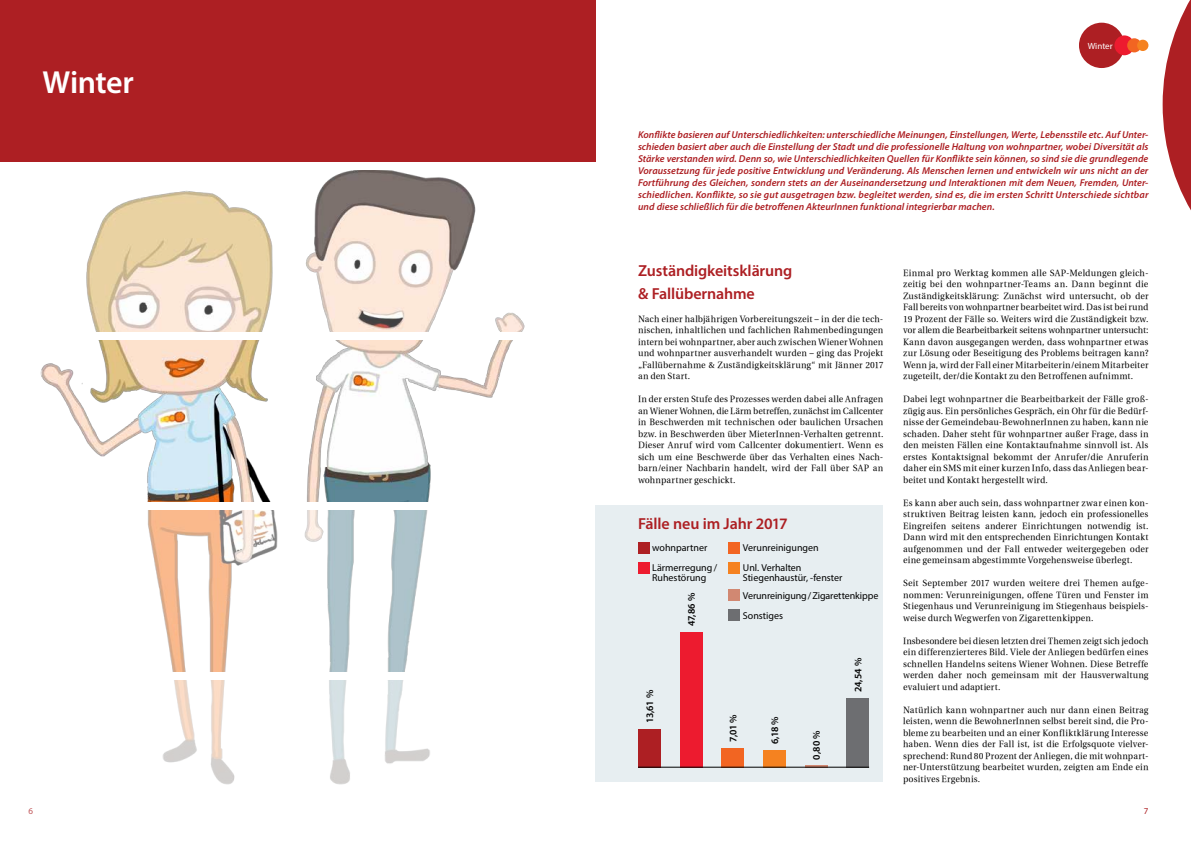
<style>
.page{position:relative;width:1191px;height:842px;background:#fff}
.page>*{position:absolute;margin:0;border:0;box-sizing:border-box;transform-origin:0 0}
.t1{font:600 32px "Myriad Pro";letter-spacing:-.015em;color:#fff}
.t2{font:600 16px/23px "Myriad Pro";letter-spacing:-.01em;color:#ad1f23}
.t3{font:italic 600 10px/12px "Myriad Pro";letter-spacing:.005em;color:#ad1f23;text-align:justify}
.t4{font:10px/19.8px "Myriad Pro";color:#000}
.t5{font:600 10px "Myriad Pro";letter-spacing:-.03em;color:#000}
.t6{font:9px/11.5px "Utopia";letter-spacing:.015em;color:#000;text-align:justify}
.t7{font:9px "Myriad Pro";letter-spacing:-.005em;color:#fff}
.t8{font:9px "Myriad Pro";color:#ad1f23}
</style>
<div class="page">
<div style="left:1079px;top:23px;width:45px;height:45px;background:#ad1f23;border-radius:50%"></div>
<div style="left:1114px;top:35px;width:20px;height:20px;background:#ed1b2f;border-radius:50%"></div>
<div style="left:1127px;top:38px;width:14px;height:14px;background:#f26522;border-radius:50%"></div>
<div style="left:1137px;top:40px;width:11px;height:11px;background:#f58220;border-radius:50%"></div>
<svg style="left:1162px;top:0;width:29px;height:210px"></svg>
<img style="left:40px;top:340px;width:473px;height:162px">
<img style="left:86px;top:170px;width:439px;height:162px">
<img style="left:148px;top:510px;width:280px;height:162px">
<img style="left:162px;top:680px;width:268px;height:105px">
<div style="left:595px;top:506px;width:288px;height:276px;background:#e7eef1"></div>
<div style="left:638px;top:542px;width:11px;height:11px;background:#ad1f23"></div>
<div style="left:638px;top:562px;width:11px;height:11px;background:#ed1b2f"></div>
<div style="left:729px;top:542px;width:11px;height:11px;background:#f26522"></div>
<div style="left:729px;top:562px;width:11px;height:11px;background:#f58220"></div>
<div style="left:729px;top:590px;width:11px;height:11px;background:#d18872"></div>
<div style="left:729px;top:610px;width:11px;height:11px;background:#6d6e71"></div>
<div style="left:721px;top:747px;width:23px;height:20px;background:#f26522"></div>
<div style="left:638px;top:729px;width:22px;height:38px;background:#ad1f23"></div>
<div style="left:763px;top:750px;width:22px;height:17px;background:#f58220"></div>
<div style="left:679px;top:632px;width:23px;height:135px;background:#ed1b2f"></div>
<div style="left:846px;top:698px;width:23px;height:69px;background:#6d6e71"></div>
<hr style="left:804px;top:765px;width:23px;height:2px;background:#d18872">
<hr style="left:638px;top:767px;width:231px;height:1px;background:#000">
<div style="left:0;top:0;width:595px;height:162px;background:#ad1f23"></div>
<h1 class="t1" style="left:43px;top:62px;width:93px">Winter</h1>
<p class="t7" style="left:1087px;top:40px;width:26px">Winter</p>
<p class="t3" style="left:638px;top:128px;width:512px">Konflikte basieren auf Unterschiedlichkeiten: unterschiedliche Meinungen, Einstellungen, Werte, Lebensstile etc. Auf Unter&shy;schieden basiert aber auch die Einstellung der Stadt und die professionelle Haltung von wohnpartner, wobei Diversität als Stärke verstanden wird. Denn so, wie Unterschiedlichkeiten Quellen für Konflikte sein können, so sind sie die grundlegende Voraussetzung für jede positive Entwicklung und Veränderung. Als Menschen lernen und entwickeln wir uns nicht an der Fortführung des Gleichen, sondern stets an der Auseinandersetzung und Interaktionen mit dem Neuen, Fremden, Unter&shy;schiedlichen. Konflikte, so sie gut ausgetragen bzw. begleitet werden, sind es, die im ersten Schritt Unterschiede sichtbar und diese schließlich für die betroffenen AkteurInnen funktional integrierbar machen.</p>
<h2 class="t2" style="left:638px;top:258px;width:156px">Zuständigkeitsklärung &amp; Fallübernahme</h2>
<p class="t6" style="left:638px;top:313px;width:247px">Nach einer halbjährigen Vorbereitungszeit – in der die tech&shy;nischen, inhaltlichen und fachlichen Rahmenbedingungen intern bei wohnpartner, aber auch zwischen Wiener Wohnen und wohnpartner ausverhandelt wurden – ging das Projekt „Fallübernahme &amp; Zuständigkeitsklärung“ mit Jänner 2017 an den Start.</p>
<p class="t6" style="left:638px;top:393px;width:247px">In der ersten Stufe des Prozesses werden dabei alle Anfragen an Wiener Wohnen, die Lärm betreffen, zunächst im Callcenter in Beschwerden mit technischen oder baulichen Ursachen bzw. in Beschwerden über MieterInnen-Verhalten getrennt.<br>Dieser Anruf wird vom Callcenter dokumentiert. Wenn es sich um eine Beschwerde über das Verhalten eines Nach&shy;barn/einer Nachbarin handelt, wird der Fall über SAP an wohnpartner geschickt.</p>
<h2 class="t2" style="left:638px;top:511px;width:151px">Fälle neu im Jahr 2017</h2>
<p class="t4" style="left:652px;top:538px;width:66px">wohnpartner<br>Lärmerregung/</p>
<p class="t4" style="left:652px;top:568px;width:56px">Ruhestörung</p>
<p class="t4" style="left:743px;top:538px;width:77px">Verunreinigungen<br>Unl. Verhalten</p>
<p class="t4" style="left:743px;top:569px;width:137px;line-height:17.9px">Stiegenhaustür, -fenster<br>Verunreinigung/Zigarettenkippe</p>
<p class="t4" style="left:743px;top:606px;width:42px">Sonstiges</p>
<p class="t5" style="left:685px;top:626px;width:35px;rotate:-90deg">47,86 %</p>
<p class="t5" style="left:643px;top:723px;width:35px;rotate:-90deg">13,61 %</p>
<p class="t5" style="left:727px;top:742px;width:29px;rotate:-90deg">7,01 %</p>
<p class="t5" style="left:768px;top:744px;width:29px;rotate:-90deg">6,18 %</p>
<p class="t5" style="left:810px;top:759px;width:31px;rotate:-90deg">0,80 %</p>
<p class="t5" style="left:852px;top:692px;width:36px;rotate:-90deg">24,54 %</p>
<p class="t6" style="left:903px;top:267px;width:247px">Einmal pro Werktag kommen alle SAP-Meldungen gleich&shy;zeitig bei den wohnpartner-Teams an. Dann beginnt die Zuständigkeitsklärung: Zunächst wird untersucht, ob der Fall bereits von wohnpartner bearbeitet wird. Das ist bei rund 19 Prozent der Fälle so. Weiters wird die Zuständigkeit bzw. vor allem die Bearbeitbarkeit seitens wohnpartner untersucht:<br>Kann davon ausgegangen werden, dass wohnpartner etwas zur Lösung oder Beseitigung des Problems beitragen kann?<br>Wenn ja, wird der Fall einer Mitarbeiterin/einem Mitarbeiter zugeteilt, der/die Kontakt zu den Betroffenen aufnimmt.</p>
<p class="t6" style="left:903px;top:393px;width:247px">Dabei legt wohnpartner die Bearbeitbarkeit der Fälle groß&shy;zügig aus. Ein persönliches Gespräch, ein Ohr für die Bedürf&shy;nisse der Gemeindebau-BewohnerInnen zu haben, kann nie schaden. Daher steht für wohnpartner außer Frage, dass in den meisten Fällen eine Kontaktaufnahme sinnvoll ist. Als erstes Kontaktsignal bekommt der Anrufer/die Anruferin daher ein SMS mit einer kurzen Info, dass das Anliegen bear&shy;beitet und Kontakt hergestellt wird.</p>
<p class="t6" style="left:903px;top:497px;width:247px">Es kann aber auch sein, dass wohnpartner zwar einen kon&shy;struktiven Beitrag leisten kann, jedoch ein professionelles Eingreifen seitens anderer Einrichtungen notwendig ist.<br>Dann wird mit den entsprechenden Einrichtungen Kontakt aufgenommen und der Fall entweder weitergegeben oder eine gemeinsam abgestimmte Vorgehensweise überlegt.</p>
<p class="t6" style="left:903px;top:577px;width:247px">Seit September 2017 wurden weitere drei Themen aufge&shy;nommen: Verunreinigungen, offene Türen und Fenster im Stiegenhaus und Verunreinigung im Stiegenhaus beispiels&shy;weise durch Wegwerfen von Zigarettenkippen.</p>
<p class="t6" style="left:903px;top:635px;width:247px">Insbesondere bei diesen letzten drei Themen zeigt sich jedoch ein differenzierteres Bild. Viele der Anliegen bedürfen eines schnellen Handelns seitens Wiener Wohnen. Diese Betreffe werden daher noch gemeinsam mit der Hausverwaltung evaluiert und adaptiert.</p>
<p class="t6" style="left:903px;top:704px;width:247px">Natürlich kann wohnpartner auch nur dann einen Beitrag leisten, wenn die BewohnerInnen selbst bereit sind, die Pro&shy;bleme zu bearbeiten und an einer Konfliktklärung Interesse haben. Wenn dies der Fall ist, ist die Erfolgsquote vielver&shy;sprechend: Rund 80 Prozent der Anliegen, die mit wohnpart&shy;ner-Unterstützung bearbeitet wurden, zeigten am Ende ein positives Ergebnis.</p>
<p class="t8" style="left:28px;top:805px;width:6px">6</p>
<p class="t8" style="left:1143px;top:805px;width:6px">7</p>
</div>
